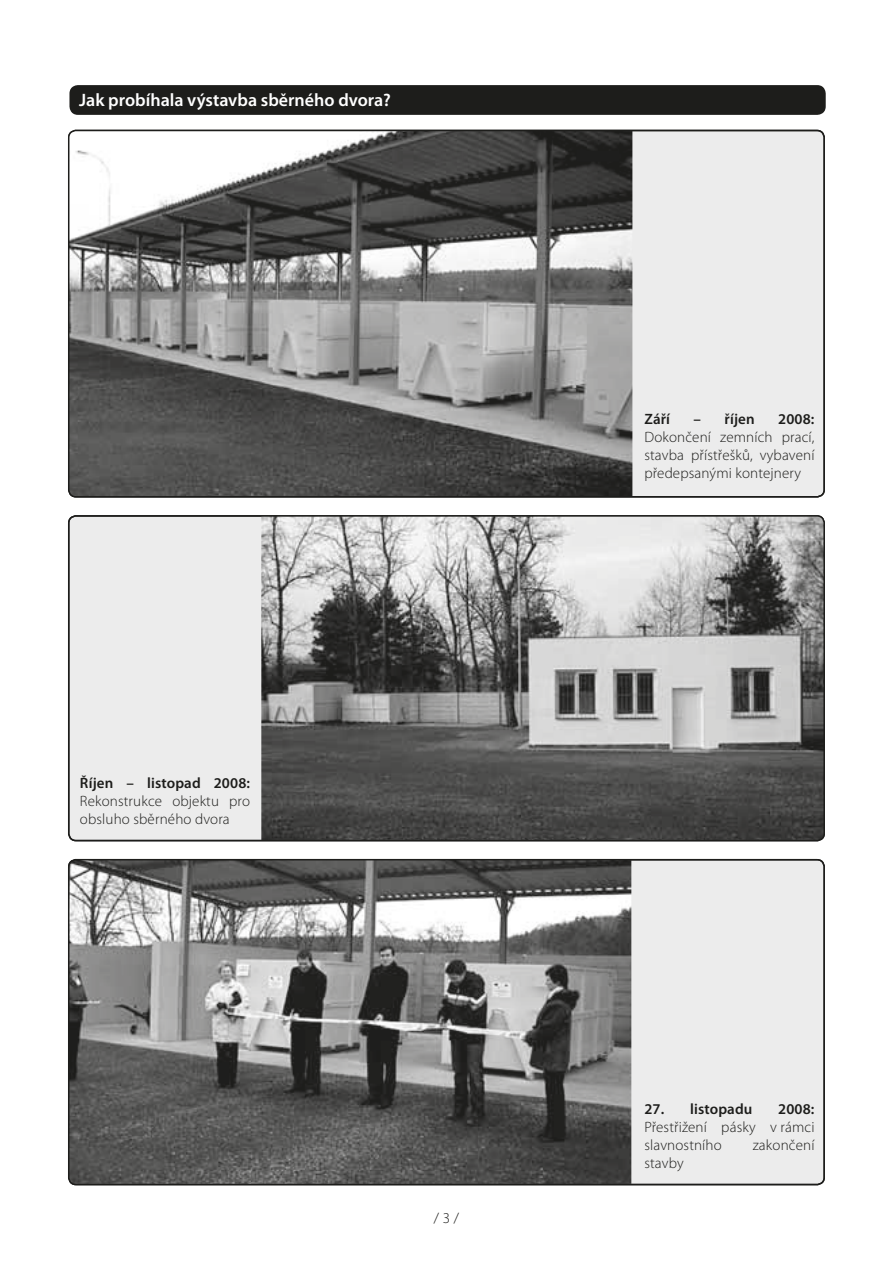
<style>
.page{position:relative;width:893px;height:1263px;background:#fff}
.page>*{position:absolute;margin:0;border:0;box-sizing:border-box;transform-origin:0 0}
.t1{font:600 18px "Myriad Pro";color:#fff}
.t2{font:300 15px/18px "Myriad Pro";letter-spacing:.01em;color:#1d1d1b}
.t3{font:600 15px "Myriad Pro";letter-spacing:.01em;color:#1d1d1b}
</style>
<div class="page">
<div style="left:69px;top:860px;width:755px;height:325px;background:#ececec;border-radius:7px"></div>
<div style="left:69px;top:516px;width:755px;height:325px;background:#ececec;border-radius:7px"></div>
<div style="left:69px;top:131px;width:755px;height:366px;background:#ececec;border-radius:7px"></div>
<img style="left:69px;top:131px;width:563px;height:364px">
<div style="left:68px;top:130px;width:757px;height:368px;border:2px solid #1d1d1b;border-radius:7px"></div>
<img style="left:261px;top:516px;width:563px;height:325px">
<div style="left:68px;top:515px;width:757px;height:326px;border:2px solid #1d1d1b;border-radius:7px"></div>
<img style="left:69px;top:860px;width:562px;height:325px">
<div style="left:68px;top:859px;width:757px;height:326px;border:2px solid #1d1d1b;border-radius:7px"></div>
<div style="left:69px;top:85px;width:757px;height:30px;background:#1d1d1b;border-radius:9px"></div>
<p class="t1" style="left:79px;top:93px;width:313px">Jak probíhala výstavba sběrného dvora?</p>
<p class="t3" style="left:80px;top:778px;width:172px">Říjen – listopad 2008:</p>
<p class="t2" style="left:80px;top:793px;width:172px">Rekonstrukce objektu pro obsluho sběrného dvora</p>
<p class="t2" style="left:434px;top:1210px;width:27px">/ 3 /</p>
<p class="t3" style="left:644px;top:413px;width:27px">Září</p>
<p class="t3" style="left:693px;top:413px;width:63px">– říjen</p>
<p class="t3" style="left:778px;top:413px;width:38px">2008:</p>
<p class="t2" style="left:644px;top:429px;width:172px;text-align:justify">Dokončení zemních prací, stavba přístřešků, vybavení předepsanými kontejnery</p>
<p class="t3" style="left:644px;top:1104px;width:110px">27. listopadu</p>
<p class="t3" style="left:778px;top:1104px;width:38px">2008:</p>
<p class="t2" style="left:644px;top:1119px;width:172px">Přestřižení pásky v rámci slavnostního</p>
<p class="t2" style="left:753px;top:1137px;width:63px">zakončení</p>
<p class="t2" style="left:644px;top:1155px;width:41px">stavby</p>
</div>
